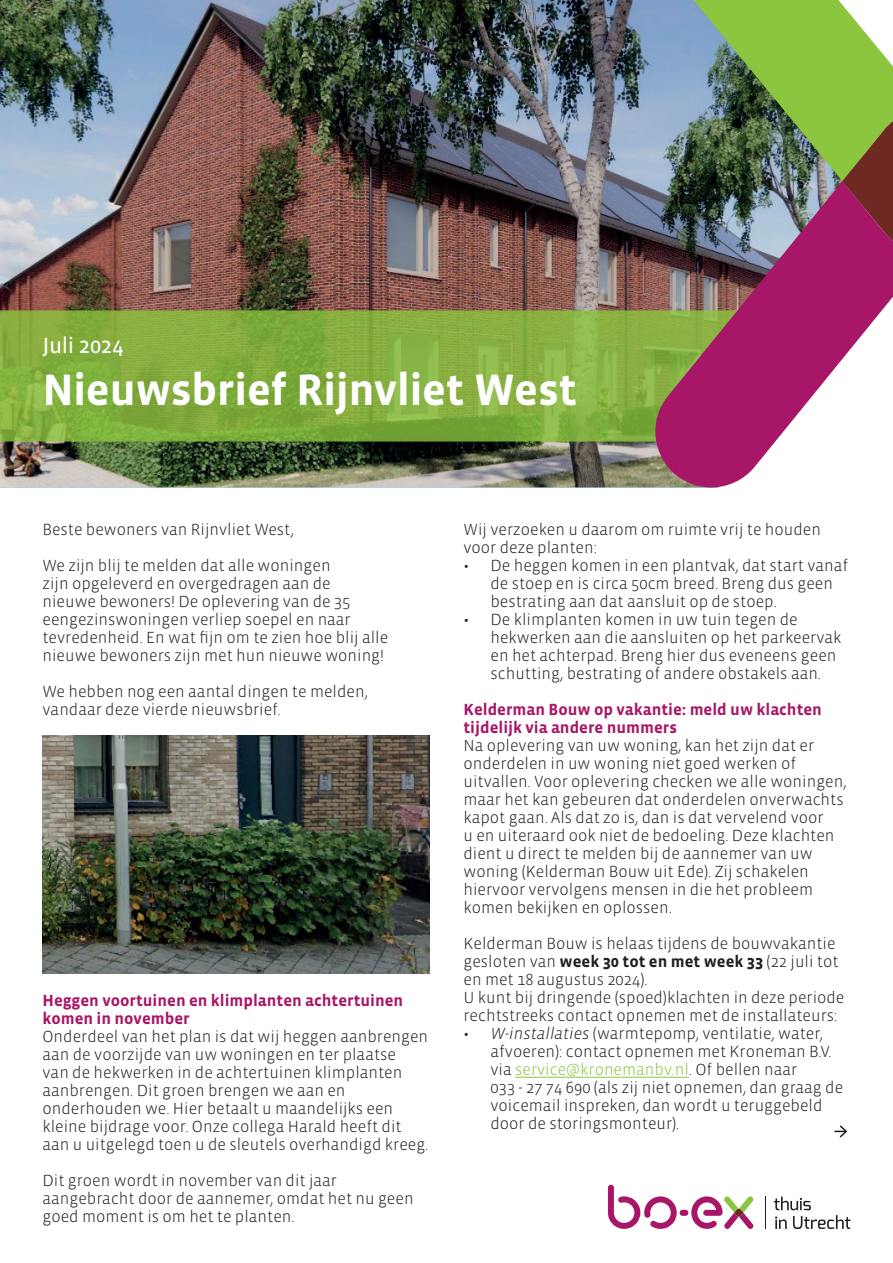
<style>
.page{position:relative;width:893px;height:1263px;background:#fff}
.page>*{position:absolute;margin:0;border:0;box-sizing:border-box;transform-origin:0 0}
.t1{font:700 45px "Vista Sans OTCE";letter-spacing:-.01em;color:#fff}
.t2{font:22.5px "Vista Sans OTCE";letter-spacing:-.015em;color:#fff}
.t3{font:300 16.5px/18px "Vista Sans OTCE";color:#231f20}
.t4{font:700 16.5px/18px "Vista Sans OTCE";color:#a81667}
.s1{font-weight:700}
.s2{font-style:italic}
.s3{color:#8bc63e}
</style>
<div class="page">
<img style="left:0;top:0;width:648px;height:487px">
<svg style="left:0;top:310px;width:648px;height:131px;background:#83ae3f"></svg>
<img style="left:43px;top:736px;width:386px;height:238px">
<div style="left:680px;top:1210px;width:8px;height:6px;background:#a81667;border-radius:3px"></div>
<svg style="left:608px;top:1185px;width:69px;height:44px"></svg>
<svg style="left:774px;top:1196px;width:76px;height:33px"></svg>
<hr style="left:765px;top:1196px;width:1px;height:33px;background:#231f20">
<svg style="left:691px;top:1196px;width:63px;height:33px"></svg>
<svg style="left:648px;top:254px;width:245px;height:233px;fill:#a81667"></svg>
<img style="left:646px;top:0;width:247px;height:254px">
<svg style="left:842px;top:109px;width:51px;height:145px;background:#86503e"></svg>
<hr style="left:515px;top:1077px;width:174px;height:1px;background:#8bc63e">
<svg style="left:834px;top:1125px;width:14px;height:13px"></svg>
<h2 class="t2" style="left:43px;top:333px;width:83px">Juli 2024</h2>
<h1 class="t1" style="left:43px;top:364px;width:536px">Nieuwsbrief Rijnvliet West</h1>
<p class="t3" style="left:43px;top:511px;width:290px;line-height:36px">Beste bewoners van Rijnvliet West,<br>We zijn blij te melden dat alle woningen</p>
<p class="t3" style="left:43px;top:574px;width:347px">zijn opgeleverd en overgedragen aan de nieuwe bewoners! De oplevering van de 35 eengezinswoningen verliep soepel en naar tevredenheid. En wat fijn om te zien hoe blij alle nieuwe bewoners zijn met hun nieuwe woning!</p>
<p class="t3" style="left:43px;top:682px;width:327px">We hebben nog een aantal dingen te melden, vandaar deze vierde nieuwsbrief.</p>
<p class="t4" style="left:43px;top:991px;width:362px">Heggen voortuinen en klimplanten achtertuinen komen in november</p>
<p class="t3" style="left:43px;top:1027px;width:387px">Onderdeel van het plan is dat wij heggen aanbrengen aan de voorzijde van uw woningen en ter plaatse<br>van de hekwerken in de achtertuinen klimplanten aanbrengen. Dit groen brengen we aan en onderhouden we. Hier betaalt u maandelijks een kleine bijdrage voor. Onze collega Harald heeft dit aan u uitgelegd toen u de sleutels overhandigd kreeg.</p>
<p class="t3" style="left:43px;top:1171px;width:373px">Dit groen wordt in november van dit jaar aangebracht door de aannemer, omdat het nu geen goed moment is om het te planten.</p>
<p class="t3" style="left:463px;top:520px;width:359px">Wij verzoeken u daarom om ruimte vrij te houden voor deze planten:</p>
<p class="t3" style="left:490px;top:556px;width:359px;text-indent:-27px">• De heggen komen in een plantvak, dat start vanaf de stoep en is circa 50cm breed. Breng dus geen bestrating aan dat aansluit op de stoep.</p>
<p class="t3" style="left:490px;top:610px;width:353px;text-indent:-27px">• De klimplanten komen in uw tuin tegen de hekwerken aan die aansluiten op het parkeervak en het achterpad. Breng hier dus eveneens geen schutting, bestrating of andere obstakels aan.</p>
<p class="t4" style="left:463px;top:700px;width:360px">Kelderman Bouw op vakantie: meld uw klachten tijdelijk via andere nummers</p>
<p class="t3" style="left:463px;top:736px;width:385px">Na oplevering van uw woning, kan het zijn dat er onderdelen in uw woning niet goed werken of uitvallen. Voor oplevering checken we alle woningen, maar het kan gebeuren dat onderdelen onverwachts kapot gaan. Als dat zo is, dan is dat vervelend voor<br>u en uiteraard ook niet de bedoeling. Deze klachten dient u direct te melden bij de aannemer van uw woning (Kelderman Bouw uit Ede). Zij schakelen hiervoor vervolgens mensen in die het probleem komen bekijken en oplossen.</p>
<p class="t3" style="left:463px;top:934px;width:382px">Kelderman Bouw is helaas tijdens de bouwvakantie gesloten van <span class="s1">week 30 tot en met week 33</span> (22 juli tot en met 18 augustus 2024).<br>U kunt bij dringende (spoed)klachten in deze periode rechtstreeks contact opnemen met de installateurs:</p>
<p class="t3" style="left:490px;top:1024px;width:354px;text-indent:-27px"><span class="s2">• W-installaties</span> (warmtepomp, ventilatie, water, afvoeren): contact opnemen met Kroneman B.V. via <span class="s3">service@kronemanbv.nl</span>. Of bellen naar<br>033 - 27 74 690 (als zij niet opnemen, dan graag de voicemail inspreken, dan wordt u teruggebeld door de storingsmonteur).</p>
</div>
